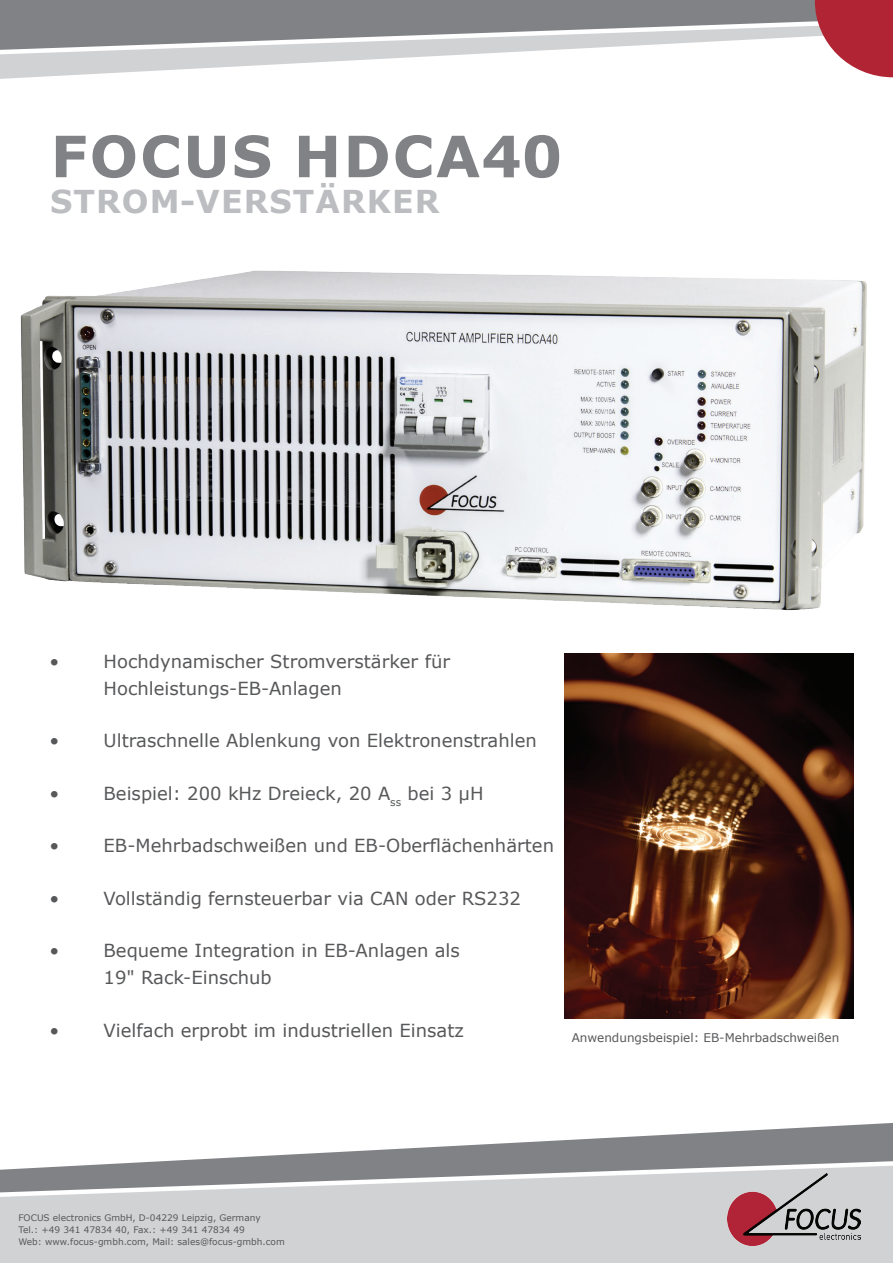
<style>
.page{position:relative;width:893px;height:1263px;background:#fff}
.page>*{position:absolute;margin:0;border:0;box-sizing:border-box;transform-origin:0 0}
.t1{font:700 57px "Verdana";letter-spacing:.035em;color:#808285}
.t2{font:700 31.5px "Verdana";letter-spacing:.035em;color:#bcbdc0}
.t3{font:18px/27px "Verdana";color:#57585a}
.t4{font:12px "Verdana";color:#57585a}
.t5{font:9px/12px "Verdana";color:#57585a}
</style>
<div class="page">
<svg style="left:0;top:0;width:893px;height:79px"></svg>
<svg style="left:815px;top:0;width:78px;height:77px"></svg>
<svg style="left:264px;top:1123px;width:629px;height:33px"></svg>
<svg style="left:0;top:1156px;width:893px;height:107px;background:#c4c5c7"></svg>
<img style="left:728px;top:1174px;width:133px;height:71px">
<img style="left:20px;top:270px;width:847px;height:341px">
<img style="left:565px;top:653px;width:289px;height:365px">
<h1 class="t1" style="left:51px;top:116px;width:513px">FOCUS HDCA40</h1>
<h2 class="t2" style="left:50px;top:179px;width:391px">STROM-VERSTÄRKER</h2>
<p class="t3" style="left:50px;top:647px;width:11px">•</p>
<p class="t3" style="left:104px;top:647px;width:348px">Hochdynamischer Stromverstärker für<br>Hochleistungs-EB-Anlagen</p>
<p class="t3" style="left:50px;top:727px;width:11px">•</p>
<p class="t3" style="left:104px;top:727px;width:435px">Ultraschnelle Ablenkung von Elektronenstrahlen</p>
<p class="t3" style="left:50px;top:779px;width:11px">•</p>
<p class="t3" style="left:104px;top:779px;width:382px">Beispiel: 200 kHz Dreieck, 20 A<sub>ss</sub> bei 3 µH</p>
<p class="t3" style="left:50px;top:832px;width:11px">•</p>
<p class="t3" style="left:104px;top:832px;width:452px">EB-Mehrbadschweißen und EB-Oberflächenhärten</p>
<p class="t3" style="left:50px;top:884px;width:11px">•</p>
<p class="t3" style="left:104px;top:884px;width:419px">Vollständig fernsteuerbar via CAN oder RS232</p>
<p class="t3" style="left:50px;top:937px;width:11px">•</p>
<p class="t3" style="left:104px;top:937px;width:358px">Bequeme Integration in EB-Anlagen als<br>19" Rack-Einschub</p>
<p class="t3" style="left:50px;top:1016px;width:11px">•</p>
<p class="t3" style="left:104px;top:1016px;width:362px">Vielfach erprobt im industriellen Einsatz</p>
<p class="t4" style="left:572px;top:1029px;width:269px">Anwendungsbeispiel: EB-Mehrbadschweißen</p>
<p class="t5" style="left:18px;top:1212px;width:268px">FOCUS electronics GmbH, D-04229 Leipzig, Germany<br>Tel.: +49 341 47834 40, Fax.: +49 341 47834 49<br>Web: www.focus-gmbh.com, Mail: sales@focus-gmbh.com</p>
</div>
